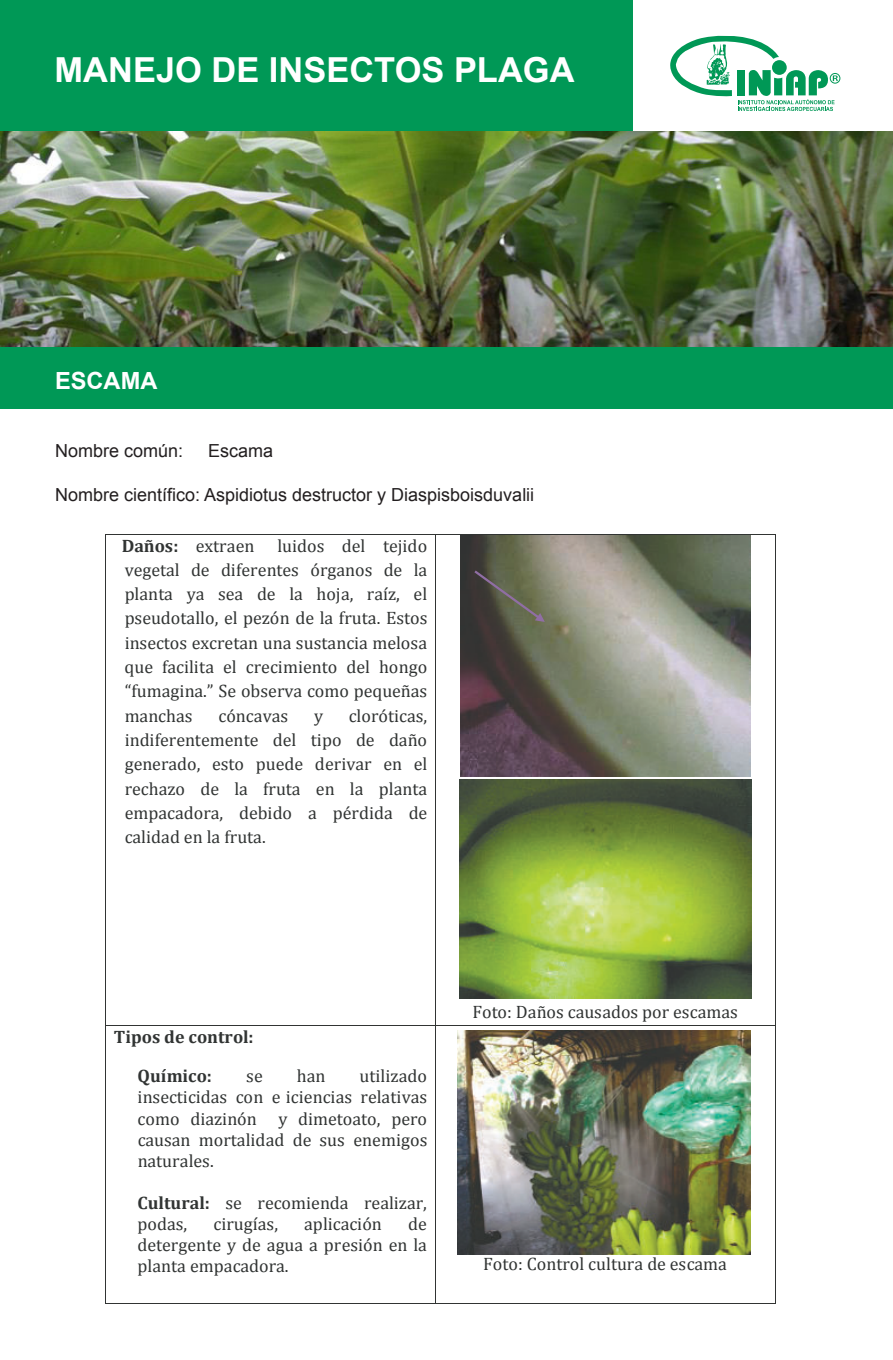
<style>
.page{position:relative;width:893px;height:1360px;background:#fff}
.page>*{position:absolute;margin:0;border:0;box-sizing:border-box;transform-origin:0 0}
.t1{font:700 34.5px "Arial";color:#fff}
.t2{font:700 23.7px "Arial";color:#fff}
.t3{font:18px/24.3px "Cambria";letter-spacing:-.005em;color:#313433;text-align:justify}
.t4{font:18px "Arial";color:#231f20}
.t5{font:700 18px/39.6px "Cambria";color:#313433}
.s1{font-weight:700}
</style>
<div class="page">
<svg style="left:670px;top:35px;width:170px;height:76px"></svg>
<div style="left:0;top:1px;width:633px;height:130px;background:#009856"></div>
<div style="left:0;top:346px;width:892px;height:63px;background:#009856"></div>
<hr style="left:106px;top:534px;width:329px;height:1px;background:#313433">
<hr style="left:436px;top:534px;width:339px;height:1px;background:#313433">
<hr style="left:105px;top:535px;width:1px;height:490px;background:#313433">
<hr style="left:435px;top:535px;width:1px;height:490px;background:#313433">
<hr style="left:775px;top:535px;width:1px;height:490px;background:#313433">
<hr style="left:106px;top:1025px;width:329px;height:1px;background:#313433">
<hr style="left:436px;top:1025px;width:339px;height:1px;background:#313433">
<hr style="left:105px;top:1026px;width:1px;height:277px;background:#313433">
<hr style="left:106px;top:1303px;width:329px;height:1px;background:#313433">
<hr style="left:435px;top:1026px;width:1px;height:277px;background:#313433">
<hr style="left:436px;top:1303px;width:339px;height:1px;background:#313433">
<hr style="left:775px;top:1026px;width:1px;height:277px;background:#313433">
<img style="left:461px;top:535px;width:290px;height:241px">
<img style="left:460px;top:779px;width:291px;height:219px">
<svg style="left:472px;top:568px;width:73px;height:54px;background:#5c5d4c"></svg>
<img style="left:457px;top:1030px;width:293px;height:224px">
<img style="left:0;top:131px;width:892px;height:215px">
<h1 class="t1" style="left:55px;top:50px;width:521px">MANEJO DE INSECTOS PLAGA</h1>
<h2 class="t2" style="left:55px;top:367px;width:104px">ESCAMA</h2>
<p class="t4" style="left:55px;top:440px;width:130px">Nombre común:</p>
<p class="t4" style="left:208px;top:440px;width:67px">Escama</p>
<p class="t4" style="left:55px;top:484px;width:481px">Nombre científico: Aspidiotus destructor y Diaspisboisduvalii</p>
<p class="t3" style="left:122px;top:535px;width:134px"><span class="s1">Daños:</span> extraen</p>
<p class="t3" style="left:125px;top:535px;width:304px;text-indent:153px">luidos del tejido vegetal de diferentes órganos de la planta ya sea de la hoja, raíz, el pseudotallo, el pezón de la fruta. Estos insectos excretan una sustancia melosa que facilita el crecimiento del hongo “fumagina.” Se observa como pequeñas manchas</p>
<p class="t3" style="left:125px;top:705px;width:304px;text-indent:224px">cloróticas, indiferentemente del tipo de daño generado, esto puede derivar en el rechazo de la fruta en la planta empacadora, debido a pérdida de calidad en la fruta.</p>
<p class="t3" style="left:219px;top:705px;width:71px">cóncavas</p>
<p class="t3" style="left:314px;top:705px;width:11px">y</p>
<p class="t5" style="left:138px;top:1018px;width:118px;text-indent:-24px">Tipos de control:<br>Químico:</p>
<p class="t3" style="left:138px;top:1067px;width:291px;line-height:21.1px;text-indent:222px">utilizado insecticidas con e iciencias relativas como diazinón y dimetoato, pero causan mortalidad de sus enemigos naturales.</p>
<p class="t3" style="left:138px;top:1194px;width:291px;line-height:21.3px"><span class="s1">Cultural:</span> se recomienda realizar, podas,</p>
<p class="t3" style="left:246px;top:1065px;width:18px">se</p>
<p class="t3" style="left:297px;top:1065px;width:30px">han</p>
<p class="t3" style="left:214px;top:1213px;width:66px">cirugías,</p>
<p class="t3" style="left:304px;top:1213px;width:79px">aplicación</p>
<p class="t3" style="left:138px;top:1215px;width:291px;line-height:21px;text-indent:271px">de detergente y de agua a presión en la planta empacadora.</p>
<p class="t3" style="left:472px;top:1001px;width:267px">Foto: Daños causados por escamas</p>
<p class="t3" style="left:483px;top:1254px;width:245px">Foto: Control cultura de escama</p>
</div>
